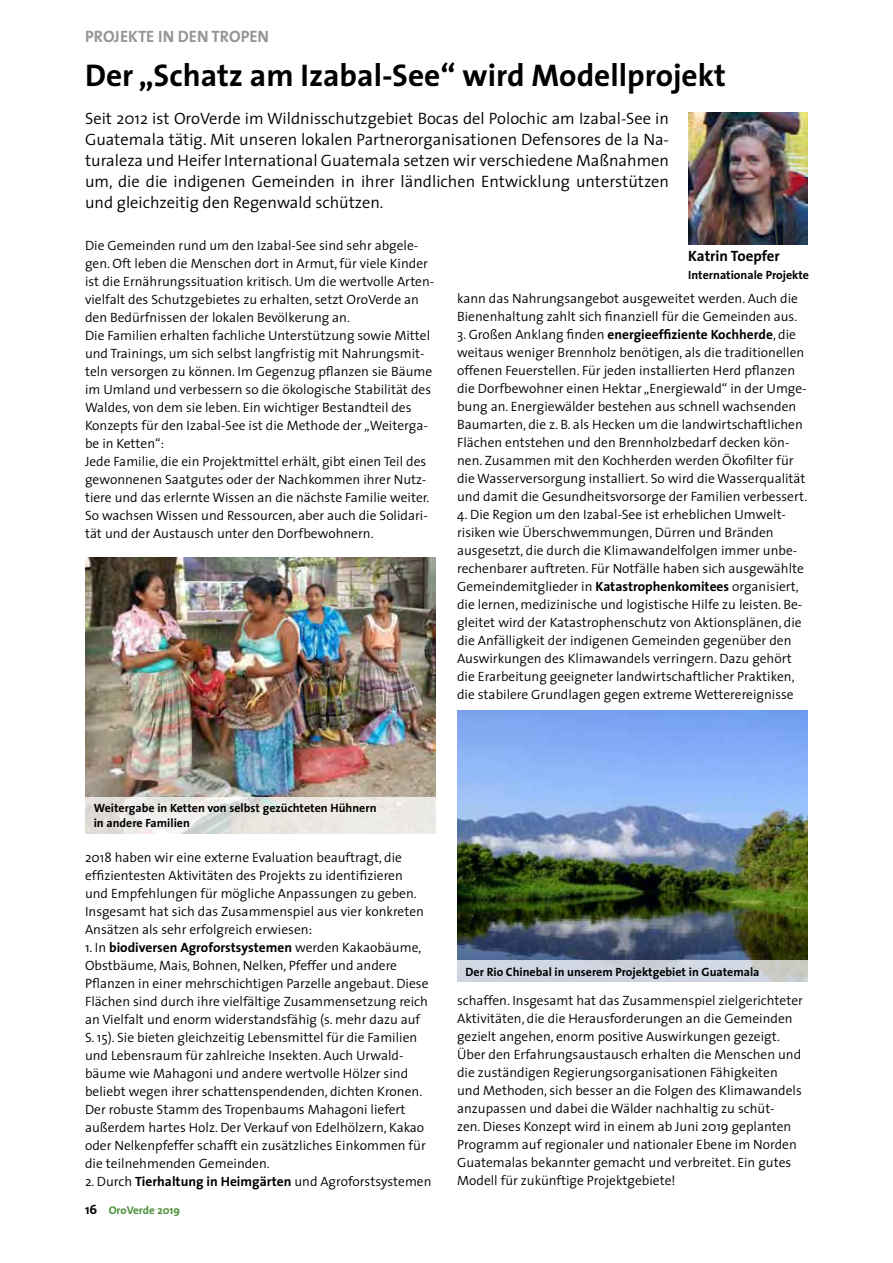
<style>
.page{position:relative;width:893px;height:1263px;background:#fff}
.page>*{position:absolute;margin:0;border:0;box-sizing:border-box;transform-origin:0 0}
.t1{font:700 31.5px "The Sans";color:#000}
.t2{font:300 16.5px/21px "The Sans";color:#000;text-align:justify}
.t3{font:700 16.5px "The Sans";color:#939598}
.t4{font:700 15px "The Sans";color:#000}
.t5{font:300 13.5px/18px "The Sans";color:#000}
.t6{font:700 12px/15px "The Sans";color:#000}
.t7{font:700 11.25px "The Sans";color:#4b9039}
.s1{font-weight:700}
.s2{font-size:13.2px;color:#000}
</style>
<div class="page">
<img style="left:688px;top:113px;width:119px;height:131px">
<img style="left:457px;top:710px;width:351px;height:250px">
<img style="left:85px;top:557px;width:351px;height:240px">
<svg style="left:85px;top:797px;width:351px;height:36px;fill:#ebe8e4"></svg>
<svg style="left:457px;top:960px;width:351px;height:22px;fill:#ced5e1"></svg>
<p class="t3" style="left:85px;top:26px;width:186px">PROJEKTE IN DEN TROPEN</p>
<h1 class="t1" style="left:85px;top:56px;width:643px">Der „Schatz am Izabal-See“ wird Modellprojekt</h1>
<p class="t2" style="left:85px;top:108px;width:586px">Seit 2012 ist OroVerde im Wildnisschutzgebiet Bocas del Polochic am Izabal-See in Guatemala tätig. Mit unseren lokalen Partnerorganisationen Defensores de la Na&shy;turaleza und Heifer International Guatemala setzen wir verschiedene Maßnahmen um, die die indigenen Gemeinden in ihrer ländlichen Entwicklung unterstützen und gleichzeitig den Regenwald schützen.</p>
<p class="t5" style="left:85px;top:237px;width:351px">Die Gemeinden rund um den Izabal-See sind sehr abgele&shy;gen. Oft leben die Menschen dort in Armut, für viele Kinder ist die Ernährungssituation kritisch. Um die wertvolle Arten&shy;vielfalt des Schutzgebietes zu erhalten, setzt OroVerde an den Bedürfnissen der lokalen Bevölkerung an.<br>Die Familien erhalten fachliche Unterstützung sowie Mittel und Trainings, um sich selbst langfristig mit Nahrungsmit&shy;teln versorgen zu können. Im Gegenzug pflanzen sie Bäume im Umland und verbessern so die ökologische Stabilität des Waldes, von dem sie leben. Ein wichtiger Bestandteil des Konzepts für den Izabal-See ist die Methode der „Weiterga&shy;be in Ketten“:<br>Jede Familie, die ein Projektmittel erhält, gibt einen Teil des gewonnenen Saatgutes oder der Nachkommen ihrer Nutz&shy;tiere und das erlernte Wissen an die nächste Familie weiter.<br>So wachsen Wissen und Ressourcen, aber auch die Solidari&shy;tät und der Austausch unter den Dorfbewohnern.</p>
<p class="t4" style="left:688px;top:246px;width:93px">Katrin Toepfer</p>
<p class="t6" style="left:688px;top:267px;width:122px">Internationale Projekte</p>
<p class="t5" style="left:457px;top:290px;width:342px">kann das Nahrungsangebot ausgeweitet werden. Auch die<br>Bienenhaltung zahlt sich finanziell für die Gemeinden aus.</p>
<p class="t5" style="left:457px;top:326px;width:352px">3. Großen Anklang finden <span class="s1">energieeffiziente Kochherde</span>, die weitaus weniger Brennholz benötigen, als die traditionellen offenen Feuerstellen. Für jeden installierten Herd pflanzen die Dorfbewohner einen Hektar „Energiewald“ in der Umge&shy;bung an. Energiewälder bestehen aus schnell wachsenden Baumarten, die z. B. als Hecken um die landwirtschaftlichen Flächen entstehen und den Brennholzbedarf decken kön&shy;nen. Zusammen mit den Kochherden werden Ökofilter für die Wasserversorgung installiert. So wird die Wasserqualität und damit die Gesundheitsvorsorge der Familien verbessert.</p>
<p class="t5" style="left:457px;top:506px;width:348px">4. Die Region um den Izabal-See ist erheblichen Umwelt&shy;risiken wie Überschwemmungen, Dürren und Bränden ausgesetzt, die durch die Klimawandelfolgen immer unbe&shy;rechenbarer auftreten. Für Notfälle haben sich ausgewählte Gemeindemitglieder in <span class="s1">Katastrophenkomitees</span> organisiert, die lernen, medizinische und logistische Hilfe zu leisten. Be&shy;gleitet wird der Katastrophenschutz von Aktionsplänen, die die Anfälligkeit der indigenen Gemeinden gegenüber den Auswirkungen des Klimawandels verringern. Dazu gehört die Erarbeitung geeigneter landwirtschaftlicher Praktiken, die stabilere Grundlagen gegen extreme Wetterereignisse</p>
<p class="t6" style="left:94px;top:801px;width:284px">Weitergabe in Ketten von selbst gezüchteten Hühnern in andere Familien</p>
<p class="t5" style="left:85px;top:849px;width:340px">2018 haben wir eine externe Evaluation beauftragt, die effizientesten Aktivitäten des Projekts zu identifizieren und Empfehlungen für mögliche Anpassungen zu geben.<br>Insgesamt hat sich das Zusammenspiel aus vier konkreten Ansätzen als sehr erfolgreich erwiesen:</p>
<p class="t5" style="left:85px;top:939px;width:345px">1. In <span class="s1">biodiversen Agroforstsystemen</span> werden Kakaobäume, Obstbäume, Mais, Bohnen, Nelken, Pfeffer und andere Pflanzen in einer mehrschichtigen Parzelle angebaut. Diese Flächen sind durch ihre vielfältige Zusammensetzung reich an Vielfalt und enorm widerstandsfähig (s. mehr dazu auf S. 15). Sie bieten gleichzeitig Lebensmittel für die Familien und Lebensraum für zahlreiche Insekten. Auch Urwald&shy;bäume wie Mahagoni und andere wertvolle Hölzer sind beliebt wegen ihrer schattenspendenden, dichten Kronen.<br>Der robuste Stamm des Tropenbaums Mahagoni liefert außerdem hartes Holz. Der Verkauf von Edelhölzern, Kakao oder Nelkenpfeffer schafft ein zusätzliches Einkommen für die teilnehmenden Gemeinden.</p>
<p class="t5" style="left:85px;top:1173px;width:348px">2. Durch <span class="s1">Tierhaltung in Heimgärten</span> und Agroforstsystemen</p>
<p class="t7" style="left:85px;top:1203px;width:96px"><span class="s2">16</span> OroVerde 2019</p>
<p class="t6" style="left:466px;top:964px;width:295px">Der Rio Chinebal in unserem Projektgebiet in Guatemala</p>
<p class="t5" style="left:457px;top:992px;width:347px">schaffen. Insgesamt hat das Zusammenspiel zielgerichteter Aktivitäten, die die Herausforderungen an die Gemeinden gezielt angehen, enorm positive Auswirkungen gezeigt.<br>Über den Erfahrungsaustausch erhalten die Menschen und die zuständigen Regierungsorganisationen Fähigkeiten und Methoden, sich besser an die Folgen des Klimawandels anzupassen und dabei die Wälder nachhaltig zu schüt-<br>zen. Dieses Konzept wird in einem ab Juni 2019 geplanten Programm auf regionaler und nationaler Ebene im Norden Guatemalas bekannter gemacht und verbreitet. Ein gutes Modell für zukünftige Projektgebiete!</p>
</div>
